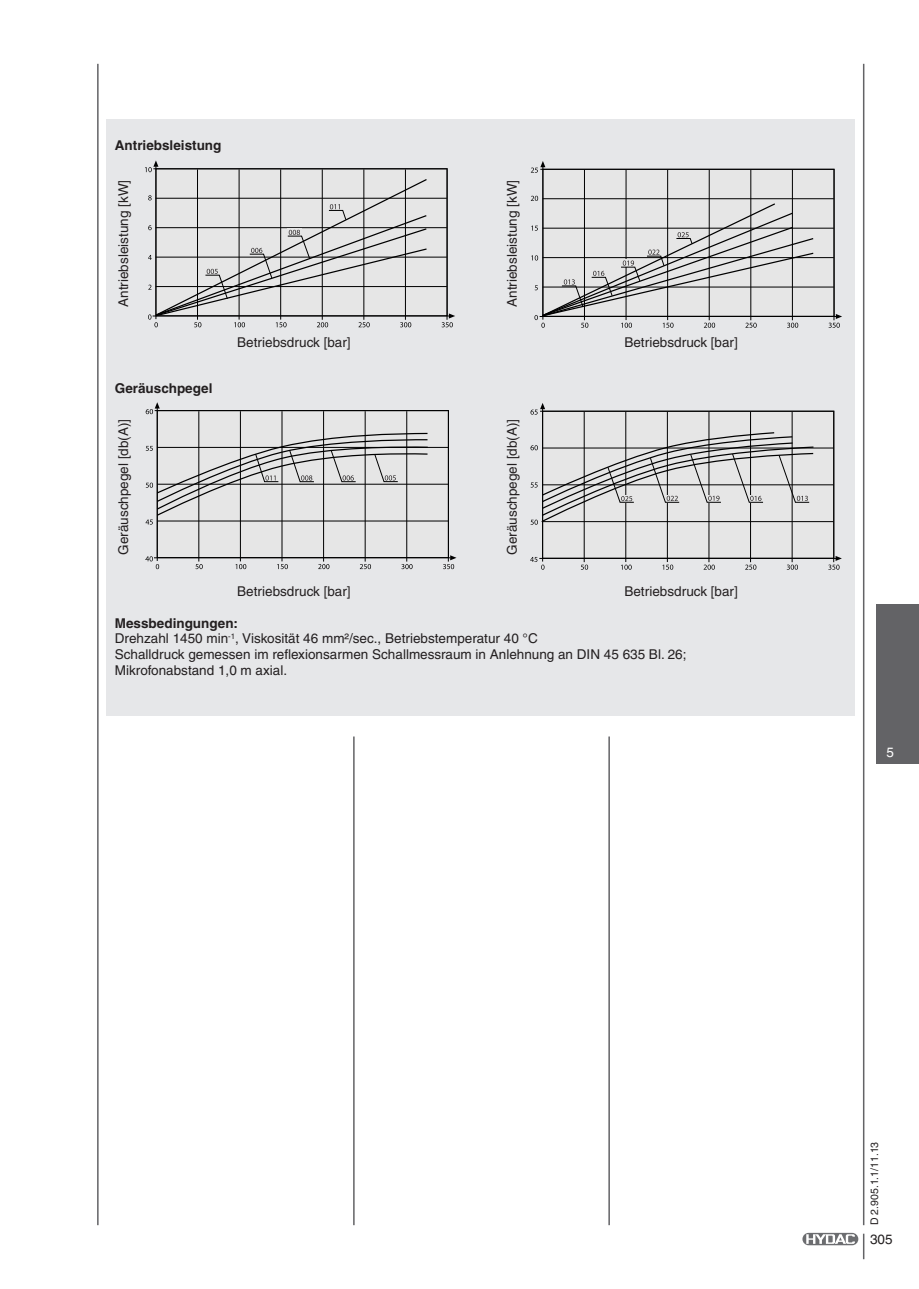
<style>
.page{position:relative;width:919px;height:1289px;background:#fff}
.page>*{position:absolute;margin:0;border:0;box-sizing:border-box;transform-origin:0 0}
.t1{font:13.5px/15.8px "Helvetica";color:#231f20}
.t2{font:700 13.5px "Helvetica";color:#231f20}
.t3{font:13.5px "Helvetica";color:#fff}
.t4{font:10.5px "Helvetica";color:#231f20}
.s1{font-weight:700}
</style>
<div class="page">
<hr style="left:97px;top:64px;width:2px;height:1161px;background:#636366">
<hr style="left:862px;top:64px;width:2px;height:1161px;background:#636366">
<div style="left:801px;top:1232px;width:57px;height:13px;border:1px solid #fff;border-radius:6px"></div>
<svg style="left:802px;top:1232px;width:56px;height:13px"></svg>
<svg style="left:806px;top:1234px;width:48px;height:9px"></svg>
<hr style="left:862px;top:1233px;width:2px;height:26px;background:#636366">
<div style="left:876px;top:605px;width:42px;height:159px;background:#636366"></div>
<div style="left:106px;top:119px;width:749px;height:596px;background:#e6e7e9"></div>
<hr style="left:153px;top:316px;width:296px;height:1px;background:#000">
<hr style="left:363px;top:169px;width:1px;height:151px;background:#000">
<hr style="left:322px;top:169px;width:1px;height:151px;background:#000">
<hr style="left:280px;top:169px;width:1px;height:150px;background:#000">
<hr style="left:239px;top:169px;width:1px;height:150px;background:#000">
<hr style="left:197px;top:169px;width:1px;height:151px;background:#000">
<hr style="left:153px;top:168px;width:294px;height:1px;background:#000">
<hr style="left:156px;top:166px;width:1px;height:153px;background:#000">
<svg style="left:145px;top:160px;width:13px;height:12px"></svg>
<hr style="left:156px;top:198px;width:291px;height:1px;background:#000">
<hr style="left:156px;top:227px;width:291px;height:1px;background:#000">
<hr style="left:156px;top:257px;width:291px;height:1px;background:#000">
<hr style="left:156px;top:286px;width:291px;height:1px;background:#000">
<hr style="left:446px;top:169px;width:1px;height:151px;background:#000">
<hr style="left:405px;top:169px;width:1px;height:151px;background:#000">
<svg style="left:441px;top:313px;width:14px;height:14px"></svg>
<hr style="left:539px;top:316px;width:297px;height:1px;background:#000">
<hr style="left:750px;top:170px;width:1px;height:150px;background:#000">
<hr style="left:709px;top:170px;width:1px;height:150px;background:#000">
<hr style="left:667px;top:170px;width:1px;height:150px;background:#000">
<hr style="left:625px;top:170px;width:1px;height:150px;background:#000">
<hr style="left:584px;top:170px;width:1px;height:150px;background:#000">
<hr style="left:540px;top:169px;width:294px;height:1px;background:#000">
<hr style="left:542px;top:167px;width:1px;height:152px;background:#000">
<hr style="left:542px;top:198px;width:291px;height:1px;background:#000">
<hr style="left:542px;top:228px;width:291px;height:1px;background:#000">
<hr style="left:542px;top:257px;width:291px;height:1px;background:#000">
<hr style="left:542px;top:287px;width:291px;height:1px;background:#000">
<hr style="left:833px;top:170px;width:1px;height:150px;background:#000">
<hr style="left:792px;top:170px;width:1px;height:150px;background:#000">
<svg style="left:828px;top:314px;width:14px;height:14px"></svg>
<svg style="left:531px;top:161px;width:14px;height:12px"></svg>
<hr style="left:154px;top:557px;width:296px;height:1px;background:#000">
<hr style="left:365px;top:411px;width:1px;height:150px;background:#000">
<hr style="left:323px;top:411px;width:1px;height:150px;background:#000">
<hr style="left:282px;top:411px;width:1px;height:150px;background:#000">
<hr style="left:240px;top:411px;width:1px;height:150px;background:#000">
<hr style="left:198px;top:411px;width:1px;height:150px;background:#000">
<hr style="left:155px;top:410px;width:294px;height:1px;background:#000">
<svg style="left:195px;top:564px;width:8px;height:5px"></svg>
<svg style="left:318px;top:564px;width:11px;height:5px"></svg>
<svg style="left:401px;top:564px;width:11px;height:5px"></svg>
<svg style="left:145px;top:556px;width:14px;height:13px"></svg>
<hr style="left:157px;top:408px;width:1px;height:153px;background:#000">
<hr style="left:157px;top:447px;width:291px;height:1px;background:#000">
<hr style="left:157px;top:484px;width:291px;height:1px;background:#000">
<hr style="left:157px;top:520px;width:291px;height:1px;background:#000">
<hr style="left:448px;top:411px;width:1px;height:150px;background:#000">
<hr style="left:406px;top:411px;width:1px;height:150px;background:#000">
<svg style="left:235px;top:564px;width:11px;height:5px"></svg>
<svg style="left:277px;top:564px;width:11px;height:5px"></svg>
<svg style="left:360px;top:564px;width:11px;height:5px"></svg>
<svg style="left:443px;top:555px;width:13px;height:14px"></svg>
<svg style="left:146px;top:402px;width:14px;height:12px"></svg>
<hr style="left:539px;top:558px;width:296px;height:1px;background:#000">
<hr style="left:750px;top:412px;width:1px;height:150px;background:#000">
<hr style="left:708px;top:412px;width:1px;height:150px;background:#000">
<hr style="left:667px;top:412px;width:1px;height:150px;background:#000">
<hr style="left:625px;top:412px;width:1px;height:150px;background:#000">
<hr style="left:584px;top:412px;width:1px;height:150px;background:#000">
<hr style="left:540px;top:411px;width:294px;height:1px;background:#000">
<svg style="left:581px;top:564px;width:7px;height:5px"></svg>
<svg style="left:703px;top:564px;width:11px;height:5px"></svg>
<svg style="left:787px;top:564px;width:10px;height:5px"></svg>
<hr style="left:542px;top:409px;width:1px;height:152px;background:#000">
<hr style="left:542px;top:448px;width:291px;height:1px;background:#000">
<hr style="left:542px;top:484px;width:291px;height:1px;background:#000">
<hr style="left:542px;top:521px;width:291px;height:1px;background:#000">
<hr style="left:833px;top:412px;width:1px;height:150px;background:#000">
<hr style="left:791px;top:412px;width:1px;height:150px;background:#000">
<svg style="left:621px;top:564px;width:10px;height:5px"></svg>
<svg style="left:662px;top:564px;width:11px;height:5px"></svg>
<svg style="left:745px;top:564px;width:11px;height:5px"></svg>
<svg style="left:828px;top:556px;width:13px;height:13px"></svg>
<svg style="left:530px;top:557px;width:14px;height:12px"></svg>
<svg style="left:530px;top:403px;width:15px;height:11px"></svg>
<svg style="left:148px;top:178px;width:280px;height:149px"></svg>
<svg style="left:145px;top:432px;width:284px;height:92px"></svg>
<svg style="left:530px;top:431px;width:284px;height:94px"></svg>
<svg style="left:531px;top:196px;width:283px;height:132px"></svg>
<hr style="left:353px;top:736px;width:1px;height:489px;background:#636366">
<hr style="left:608px;top:736px;width:2px;height:489px;background:#636366">
<p class="t2" style="left:115px;top:137px;width:108px">Antriebsleistung</p>
<p class="t1" style="left:115px;top:307px;width:128px;rotate:-90deg">Antriebsleistung [kW]</p>
<p class="t1" style="left:504px;top:307px;width:128px;rotate:-90deg">Antriebsleistung [kW]</p>
<p class="t2" style="left:115px;top:380px;width:99px">Geräuschpegel</p>
<p class="t1" style="left:237px;top:334px;width:115px">Betriebsdruck [bar]</p>
<p class="t1" style="left:115px;top:554px;width:137px;rotate:-90deg">Geräuschpegel [db(A)]</p>
<p class="t1" style="left:504px;top:554px;width:137px;rotate:-90deg">Geräuschpegel [db(A)]</p>
<p class="t1" style="left:624px;top:334px;width:115px">Betriebsdruck [bar]</p>
<p class="t1" style="left:237px;top:583px;width:115px">Betriebsdruck [bar]</p>
<p class="t1" style="left:115px;top:615px;width:573px"><span class="s1">Messbedingungen:<br></span>Drehzahl 1450 min<sup>-1</sup>, Viskosität 46 mm²/sec., Betriebstemperatur 40 °C<br>Schalldruck gemessen im reflexionsarmen Schallmessraum in Anlehnung an DIN 45 635 Bl. 26; Mikrofonabstand 1,0 m axial.</p>
<p class="t1" style="left:624px;top:583px;width:115px">Betriebsdruck [bar]</p>
<p class="t3" style="left:886px;top:744px;width:9px">5</p>
<p class="t4" style="left:868px;top:1225px;width:85px;rotate:-90deg">D 2.905.1.1/11.13</p>
<p class="t1" style="left:870px;top:1231px;width:24px">305</p>
</div>
